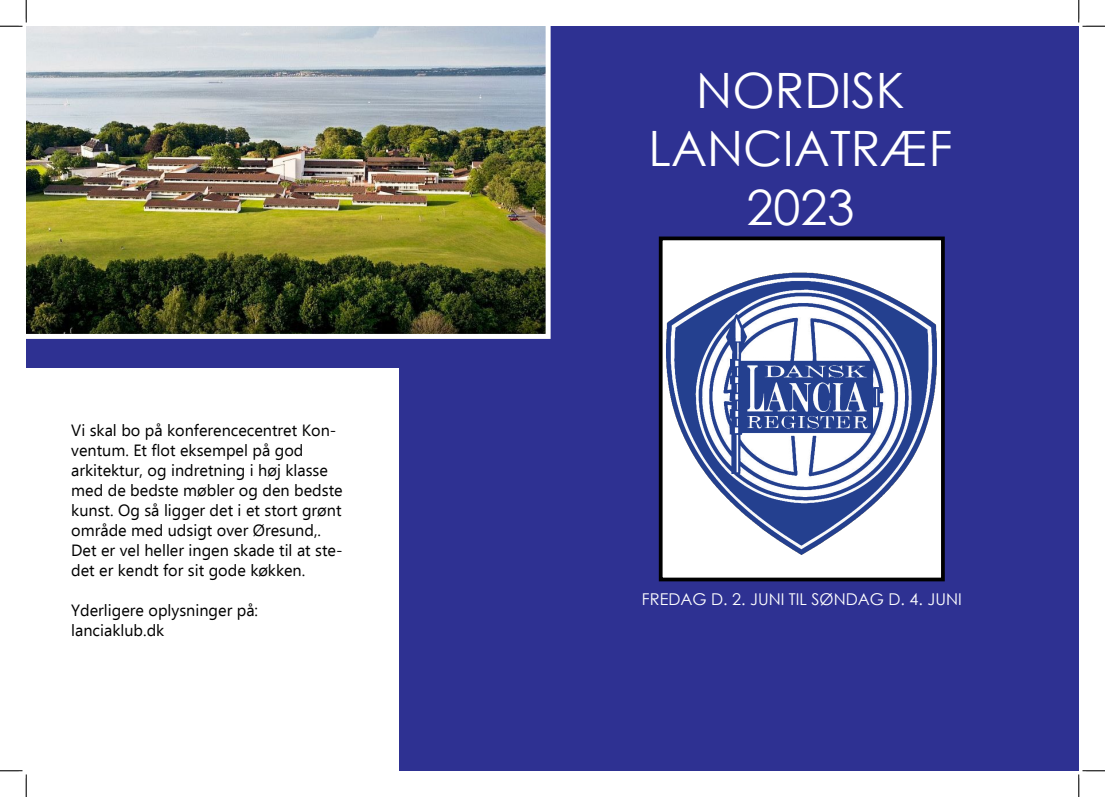
<style>
.page{position:relative;width:1105px;height:797px;background:#fff}
.page>*{position:absolute;margin:0;border:0;box-sizing:border-box;transform-origin:0 0}
.t1{font:48.75px/58.5px "Century Gothic";color:#fff;text-align:center}
.t2{font:16.25px/20px "Ebrima";color:#000}
.t3{font:16.25px "Century Gothic";color:#fff}
</style>
<div class="page">
<div style="left:26px;top:26px;width:1053px;height:744px;background:#2e3192"></div>
<div style="left:26px;top:368px;width:372px;height:402px;background:#fff"></div>
<div style="left:661px;top:238px;width:282px;height:341px;background:#fff"></div>
<img style="left:666px;top:272px;width:271px;height:282px">
<div style="left:659px;top:236px;width:286px;height:345px;border:4px solid #000"></div>
<img style="left:26px;top:26px;width:525px;height:313px">
<svg style="left:0;top:0;width:27px;height:27px"></svg>
<svg style="left:0;top:770px;width:27px;height:27px"></svg>
<svg style="left:1078px;top:0;width:27px;height:27px"></svg>
<svg style="left:1078px;top:770px;width:27px;height:27px"></svg>
<p class="t2" style="left:71px;top:419px;width:273px">Vi skal bo på konferencecentret Kon&shy;ventum. Et flot eksempel på god arkitektur, og indretning i høj klasse med de bedste møbler og den bedste kunst. Og så ligger det i et stort grønt område med udsigt over Øresund,.<br>Det er vel heller ingen skade til at ste&shy;det er kendt for sit gode køkken.</p>
<p class="t2" style="left:71px;top:599px;width:188px">Yderligere oplysninger på: lanciaklub.dk</p>
<h1 class="t1" style="left:649px;top:60px;width:305px">NORDISK<br>LANCIATRÆF<br>2023</h1>
<p class="t3" style="left:642px;top:588px;width:321px">FREDAG D. 2. JUNI TIL SØNDAG D. 4. JUNI</p>
</div>
